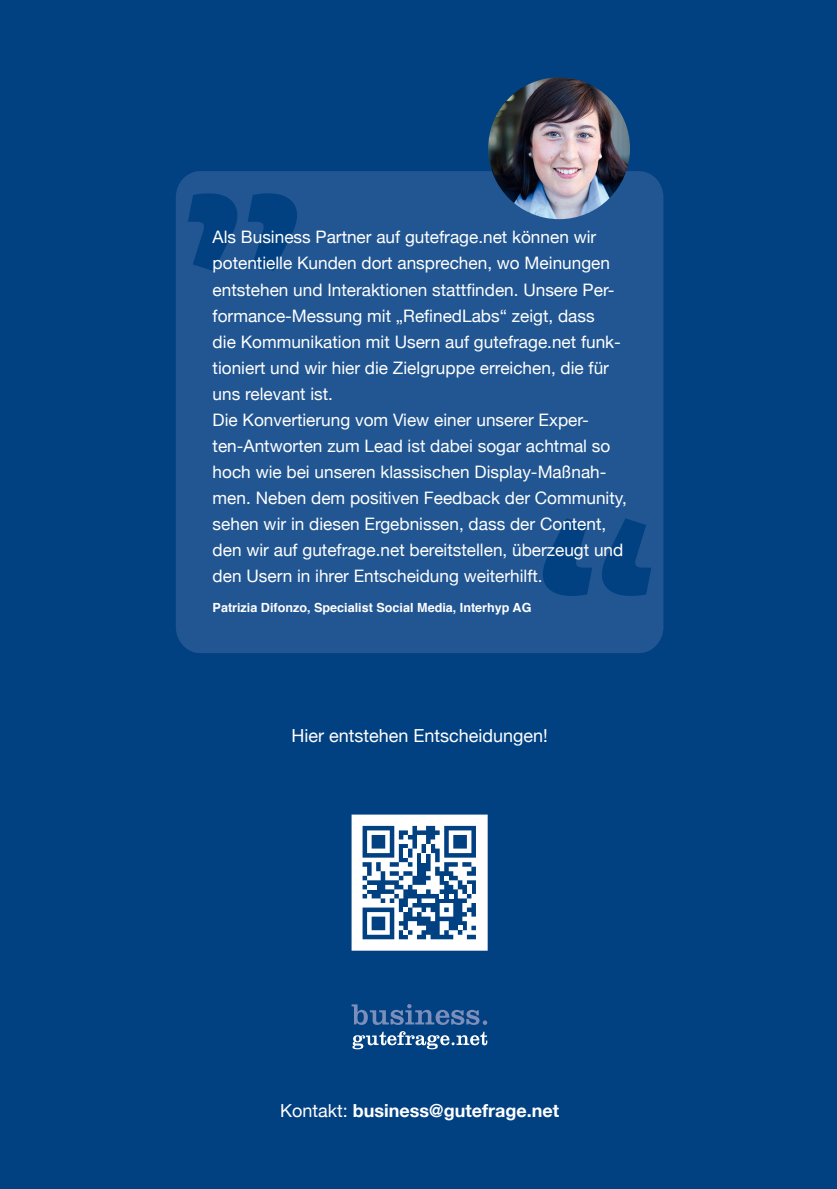
<style>
.page{position:relative;width:837px;height:1189px;background:#014081}
.page>*{position:absolute;margin:0;border:0;box-sizing:border-box;transform-origin:0 0}
.t1{font:700 18px "Helvetica Neue";color:#fff}
.t2{font:18px "Helvetica Neue";color:#fff}
.t3{font:17.2px/26px "Helvetica Neue";color:#fff}
.t4{font:700 12.6px "Helvetica";color:#fff}
.s1{font-weight:400}
</style>
<div class="page">
<svg style="left:352px;top:1031px;width:135px;height:18px"></svg>
<svg style="left:351px;top:1004px;width:136px;height:21px"></svg>
<div style="left:176px;top:171px;width:487px;height:482px;background:#215692;border-radius:25px"></div>
<svg style="left:188px;top:193px;width:109px;height:78px"></svg>
<svg style="left:543px;top:518px;width:108px;height:78px"></svg>
<img style="left:488px;top:77px;width:142px;height:142px;border-radius:50%">
<svg style="left:351px;top:814px;width:137px;height:136px"></svg>
<p class="t3" style="left:213px;top:224px;width:416px">Als Business Partner auf gutefrage.net können wir potentielle Kunden dort ansprechen, wo Meinungen entstehen und Interaktionen stattfinden. Unsere Per&shy;formance-Messung mit „RefinedLabs“ zeigt, dass<br>die Kommunikation mit Usern auf gutefrage.net funk&shy;tioniert und wir hier die Zielgruppe erreichen, die für uns relevant ist.<br>Die Konvertierung vom View einer unserer Exper&shy;ten-Antworten zum Lead ist dabei sogar achtmal so hoch wie bei unseren klassischen Display-Maßnah&shy;men. Neben dem positiven Feedback der Community, sehen wir in diesen Ergebnissen, dass der Content, den wir auf gutefrage.net bereitstellen, überzeugt und den Usern in ihrer Entscheidung weiterhilft.</p>
<p class="t4" style="left:213px;top:602px;width:320px">Patrizia Difonzo, Specialist Social Media, Interhyp AG</p>
<p class="t2" style="left:291px;top:725px;width:258px">Hier entstehen Entscheidungen!</p>
<p class="t1" style="left:280px;top:1099px;width:280px"><span class="s1">Kontakt:</span> business@gutefrage.net</p>
</div>
